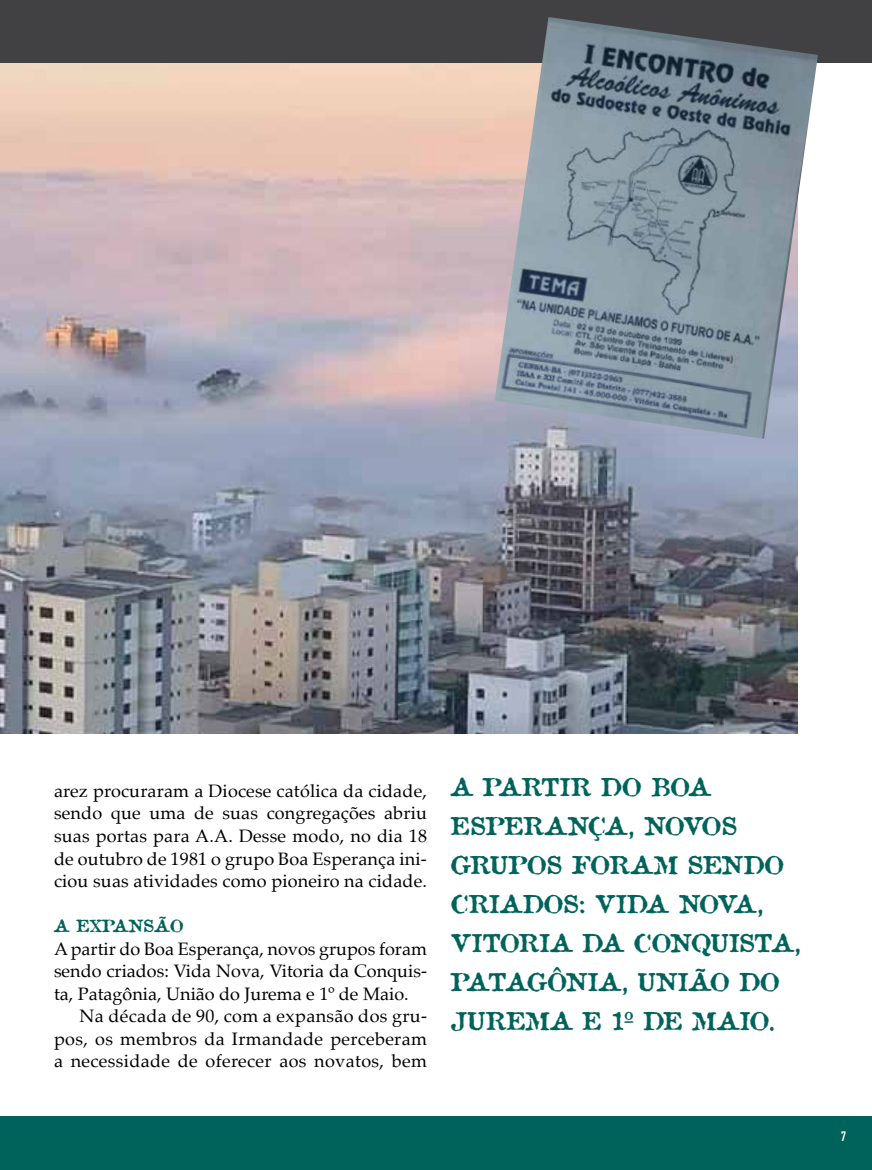
<style>
.page{position:relative;width:872px;height:1170px;background:#fff}
.page>*{position:absolute;margin:0;border:0;box-sizing:border-box;transform-origin:0 0}
.t1{font:24px/39px "Attic";letter-spacing:-.005em;color:#00635b}
.t2{font:18px/22.5px "Palatino";letter-spacing:.01em;color:#000;text-align:justify}
.t3{font:16.5px "Attic";letter-spacing:.01em;color:#00635b}
.t4{font:13.5px "DIN Engschrift Std";color:#fff}
</style>
<div class="page">
<div style="left:0;top:1115px;width:872px;height:54px;background:#00635b"></div>
<img style="left:0;top:63px;width:798px;height:670px">
<div style="left:0;top:0;width:872px;height:63px;background:#414042"></div>
<img style="left:494px;top:17px;width:324px;height:422px">
<p class="t2" style="left:54px;top:779px;width:374px">arez procuraram a Diocese católica da cidade, sendo que uma de suas congregações abriu suas portas para A.A. Desse modo, no dia 18 de outubro de 1981 o grupo Boa Esperança ini&shy;ciou suas atividades como pioneiro na cidade.</p>
<p class="t3" style="left:54px;top:914px;width:131px">A EXPANSÃO</p>
<p class="t2" style="left:54px;top:937px;width:374px">A partir do Boa Esperança, novos grupos foram sendo criados: Vida Nova, Vitoria da Conquis&shy;ta, Patagônia, União do Jurema e 1º de Maio.</p>
<p class="t2" style="left:54px;top:1004px;width:374px;text-indent:26px">Na década de 90, com a expansão dos gru&shy;pos, os membros da Irmandade perceberam a necessidade de oferecer aos novatos, bem</p>
<h1 class="t1" style="left:451px;top:766px;width:352px">A PARTIR DO BOA<br>ESPERANÇA, NOVOS<br>GRUPOS FORAM SENDO<br>CRIADOS: VIDA NOVA,<br>VITORIA DA CONQUISTA,<br>PATAGÔNIA, UNIÃO DO<br>JUREMA E 1º DE MAIO.</h1>
<p class="t4" style="left:841px;top:1128px;width:7px">7</p>
</div>
